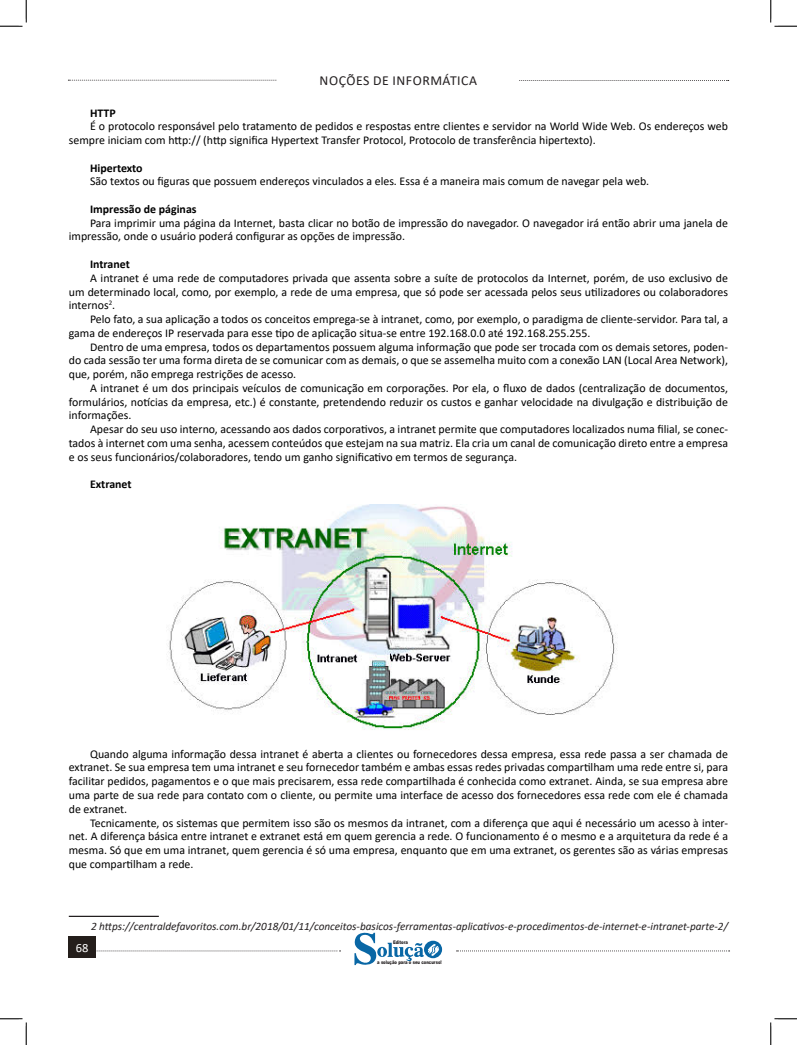
<style>
.page{position:relative;width:797px;height:1045px;background:#fff}
.page>*{position:absolute;margin:0;border:0;box-sizing:border-box;transform-origin:0 0}
.t1{font:13.75px "Calibri";letter-spacing:.04em;color:#231f20}
.t2{font:12.5px "Calibri";color:#fff}
.t3{font:11.88px/13.8px "Calibri";color:#000;text-align:justify}
.t4{font:700 11.88px "Calibri";color:#000}
.FONT_REF{font:italic 11.25px "Calibri";color:#231f20}
.t5{font:900 5px "Arial";color:#231f20;scale:.76 1}
</style>
<div class="page">
<svg style="left:96px;top:950px;width:244px;height:1px"></svg>
<svg style="left:68px;top:80px;width:209px;height:1px"></svg>
<svg style="left:519px;top:80px;width:209px;height:1px"></svg>
<svg style="left:456px;top:950px;width:273px;height:1px"></svg>
<div style="left:68px;top:936px;width:28px;height:22px;background:#241e1b"></div>
<svg style="left:354px;top:930px;width:88px;height:35px"></svg>
<img style="left:168px;top:504px;width:449px;height:226px">
<hr style="left:69px;top:915px;width:90px;height:2px;background:#231f20">
<svg style="left:0;top:0;width:27px;height:27px"></svg>
<svg style="left:0;top:1018px;width:27px;height:27px"></svg>
<svg style="left:770px;top:0;width:27px;height:27px"></svg>
<svg style="left:770px;top:1018px;width:27px;height:27px"></svg>
<p class="t1" style="left:319px;top:71px;width:159px">NOÇÕES DE INFORMÁTICA</p>
<p class="t4" style="left:90px;top:104px;width:27px">HTTP</p>
<p class="t3" style="left:69px;top:119px;width:660px;text-indent:21px">É o protocolo responsável pelo tratamento de pedidos e respostas entre clientes e servidor na World Wide Web. Os endereços web sempre iniciam com http:// (http significa Hypertext Transfer Protocol, Protocolo de transferência hipertexto).</p>
<p class="t4" style="left:90px;top:159px;width:54px">Hipertexto</p>
<p class="t3" style="left:90px;top:174px;width:560px">São textos ou figuras que possuem endereços vinculados a eles. Essa é a maneira mais comum de navegar pela web.</p>
<p class="t4" style="left:90px;top:201px;width:108px">Impressão de páginas</p>
<p class="t3" style="left:69px;top:216px;width:660px;text-indent:21px">Para imprimir uma página da Internet, basta clicar no botão de impressão do navegador. O navegador irá então abrir uma janela de impressão, onde o usuário poderá configurar as opções de impressão.</p>
<p class="t4" style="left:90px;top:256px;width:41px">Intranet</p>
<p class="t3" style="left:69px;top:271px;width:660px;text-indent:21px">A intranet é uma rede de computadores privada que assenta sobre a suíte de protocolos da Internet, porém, de uso exclusivo de um determinado local, como, por exemplo, a rede de uma empresa, que só pode ser acessada pelos seus utilizadores ou colaboradores internos<sup>2</sup>.</p>
<p class="t3" style="left:69px;top:312px;width:660px;text-indent:21px">Pelo fato, a sua aplicação a todos os conceitos emprega-se à intranet, como, por exemplo, o paradigma de cliente-servidor. Para tal, a gama de endereços IP reservada para esse tipo de aplicação situa-se entre 192.168.0.0 até 192.168.255.255.</p>
<p class="t3" style="left:69px;top:339px;width:660px;text-indent:21px">Dentro de uma empresa, todos os departamentos possuem alguma informação que pode ser trocada com os demais setores, poden&shy;do cada sessão ter uma forma direta de se comunicar com as demais, o que se assemelha muito com a conexão LAN (Local Area Network), que, porém, não emprega restrições de acesso.</p>
<p class="t3" style="left:69px;top:381px;width:660px;text-indent:21px">A intranet é um dos principais veículos de comunicação em corporações. Por ela, o fluxo de dados (centralização de documentos, formulários, notícias da empresa, etc.) é constante, pretendendo reduzir os custos e ganhar velocidade na divulgação e distribuição de informações.</p>
<p class="t3" style="left:69px;top:422px;width:660px;text-indent:21px">Apesar do seu uso interno, acessando aos dados corporativos, a intranet permite que computadores localizados numa filial, se conec&shy;tados à internet com uma senha, acessem conteúdos que estejam na sua matriz. Ela cria um canal de comunicação direto entre a empresa e os seus funcionários/colaboradores, tendo um ganho significativo em termos de segurança.</p>
<p class="t4" style="left:90px;top:476px;width:43px">Extranet</p>
<p class="t3" style="left:69px;top:746px;width:660px;text-indent:21px">Quando alguma informação dessa intranet é aberta a clientes ou fornecedores dessa empresa, essa rede passa a ser chamada de extranet. Se sua empresa tem uma intranet e seu fornecedor também e ambas essas redes privadas compartilham uma rede entre si, para facilitar pedidos, pagamentos e o que mais precisarem, essa rede compartilhada é conhecida como extranet. Ainda, se sua empresa abre uma parte de sua rede para contato com o cliente, ou permite uma interface de acesso dos fornecedores essa rede com ele é chamada de extranet.</p>
<p class="t3" style="left:69px;top:815px;width:660px;text-indent:21px">Tecnicamente, os sistemas que permitem isso são os mesmos da intranet, com a diferença que aqui é necessário um acesso à inter&shy;net. A diferença básica entre intranet e extranet está em quem gerencia a rede. O funcionamento é o mesmo e a arquitetura da rede é a mesma. Só que em uma intranet, quem gerencia é só uma empresa, enquanto que em uma extranet, os gerentes são as várias empresas que compartilham a rede.</p>
<p class="FONT_REF" style="left:91px;top:918px;width:638px">2 https://centraldefavoritos.com.br/2018/01/11/conceitos-basicos-ferramentas-aplicativos-e-procedimentos-de-internet-e-intranet-parte-2/</p>
<p class="t2" style="left:73px;top:940px;width:17px">6868</p>
<p class="t5" style="left:393px;top:939px;width:21px">Editora</p>
<p class="t5" style="left:377px;top:959px;width:86px">a solução para o seu concurso!</p>
</div>
